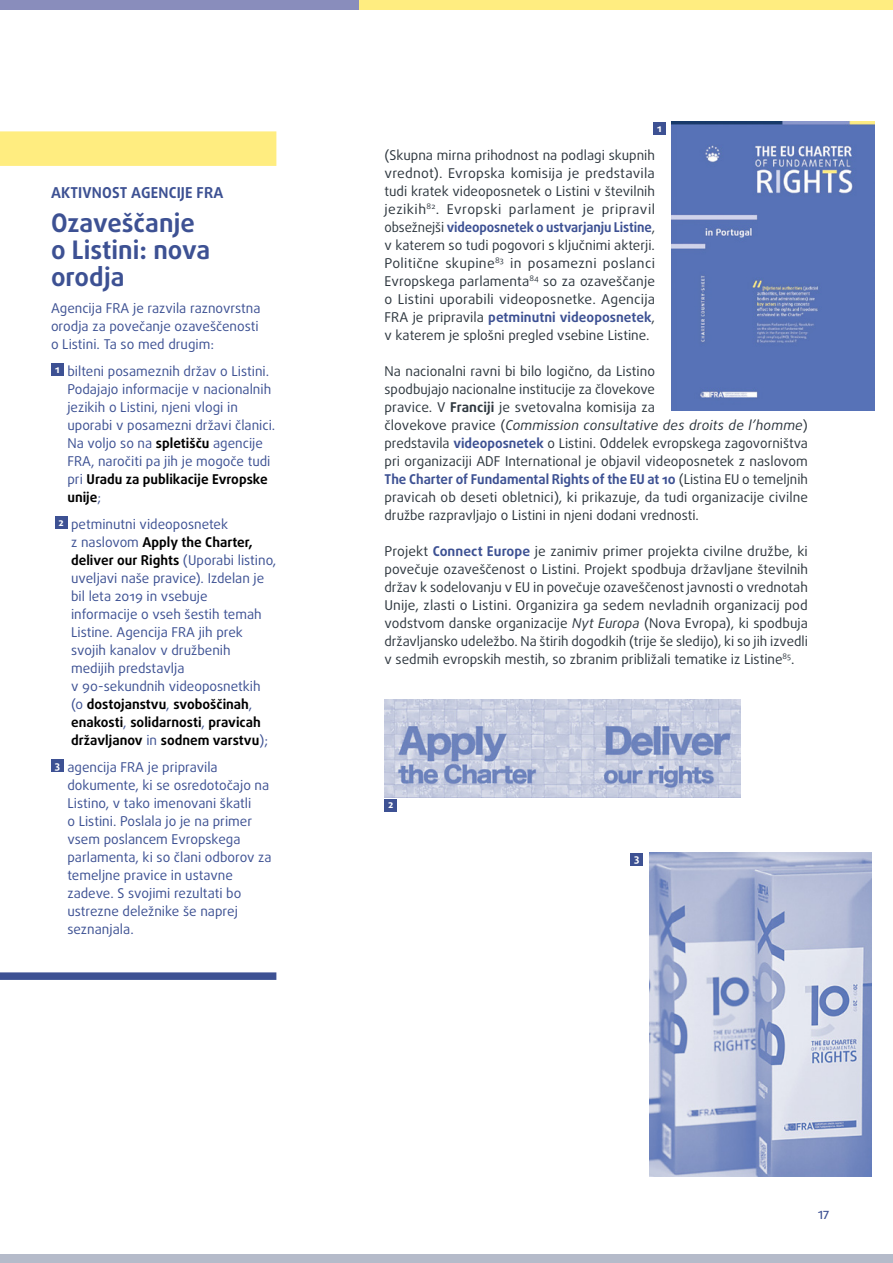
<style>
.page{position:relative;width:893px;height:1263px;background:#fff}
.page>*{position:absolute;margin:0;border:0;box-sizing:border-box;transform-origin:0 0}
.FRA_activity_title{font:700 25.5px/27px "Daxline Pro";color:#3d5193}
.FRA_activity_supra{font:700 15px "Daxline Pro";letter-spacing:.01em;color:#3d5193}
.BODYTEXT{font:13.5px/18px "Daxline Pro";color:#2e373f;text-align:justify}
.FRA_activity_body{font:13.5px/18px "Daxline Pro";color:#3d5193}
.t1{font:500 11.25px "Daxline Pro";color:#3d5193}
.TEXT-BOX{font:700 10.5px "Daxline Pro";color:#fff}
.s1{font-weight:700;color:#000}
.s2{font-weight:700;color:#3d5193}
.s3{font-weight:700}
.s4{font-style:italic}
</style>
<div class="page">
<div style="left:0;top:0;width:363px;height:10px;background:#898dbc"></div>
<div style="left:359px;top:0;width:534px;height:10px;background:#ffed80"></div>
<div style="left:0;top:1254px;width:893px;height:9px;background:#b5bbca"></div>
<div style="left:0;top:131px;width:276px;height:35px;background:#ffed80"></div>
<div style="left:0;top:972px;width:276px;height:8px;background:#3d5193"></div>
<div style="left:51px;top:363px;width:13px;height:13px;background:#3d5193"></div>
<div style="left:55px;top:516px;width:12px;height:13px;background:#3d5193"></div>
<div style="left:51px;top:759px;width:13px;height:13px;background:#3d5193"></div>
<img style="left:672px;top:122px;width:203px;height:288px">
<div style="left:653px;top:122px;width:13px;height:13px;background:#3d5193"></div>
<img style="left:650px;top:853px;width:222px;height:324px">
<div style="left:631px;top:853px;width:12px;height:12px;background:#3d5193"></div>
<img style="left:384px;top:700px;width:356px;height:98px">
<div style="left:384px;top:799px;width:13px;height:12px;background:#3d5193"></div>
<p class="FRA_activity_supra" style="left:51px;top:182px;width:174px">AKTIVNOST AGENCIJE FRA</p>
<p class="FRA_activity_title" style="left:51px;top:209px;width:161px">Ozaveščanje o Listini: nova orodja</p>
<p class="FRA_activity_body" style="left:51px;top:299px;width:211px">Agencija FRA je razvila raznovrstna orodja za povečanje ozaveščenosti o Listini. Ta so med drugim:</p>
<p class="TEXT-BOX" style="left:55px;top:362px;width:6px">1</p>
<p class="FRA_activity_body" style="left:67px;top:362px;width:209px">bilteni posameznih držav o Listini.<br>Podajajo informacije v nacionalnih jezikih o Listini, njeni vlogi in uporabi v posamezni državi članici.<br>Na voljo so na <span class="s1">spletišču</span> agencije<br>FRA, naročiti pa jih je mogoče tudi pri <span class="s1">Uradu za publikacije Evropske unije</span>;</p>
<p class="TEXT-BOX" style="left:58px;top:515px;width:7px">2</p>
<p class="FRA_activity_body" style="left:71px;top:515px;width:207px">petminutni videoposnetek<br>z naslovom <span class="s1">Apply the Charter, deliver our Rights</span> (Uporabi listino, uveljavi naše pravice). Izdelan je bil leta 2019 in vsebuje informacije o vseh šestih temah<br>Listine. Agencija FRA jih prek svojih kanalov v družbenih medijih predstavlja<br>v 90-sekundnih videoposnetkih<br>(o <span class="s1">dostojanstvu</span>, <span class="s1">svoboščinah</span>, <span class="s1">enakosti</span>, <span class="s1">solidarnosti</span>, <span class="s1">pravicah državljanov</span> in <span class="s1">sodnem varstvu</span>);</p>
<p class="TEXT-BOX" style="left:55px;top:758px;width:7px">3</p>
<p class="FRA_activity_body" style="left:67px;top:758px;width:206px">agencija FRA je pripravila dokumente, ki se osredotočajo na<br>Listino, v tako imenovani škatli<br>o Listini. Poslala jo je na primer vsem poslancem Evropskega parlamenta, ki so člani odborov za temeljne pravice in ustavne zadeve. S svojimi rezultati bo ustrezne deležnike še naprej seznanjala.</p>
<p class="TEXT-BOX" style="left:657px;top:121px;width:6px">1</p>
<p class="BODYTEXT" style="left:384px;top:146px;width:272px">(Skupna mirna prihodnost na podlagi skupnih vrednot). Evropska komisija je predstavila tudi kratek videoposnetek o Listini v številnih jezikih<sup>82</sup>. Evropski parlament je pripravil obsežnejši <span class="s2">videoposnetek o ustvarjanju Listine</span>, v katerem so tudi pogovori s ključnimi akterji.<br>Politične skupine<sup>83</sup> in posamezni poslanci Evropskega parlamenta<sup>84</sup> so za ozaveščanje o Listini uporabili videoposnetke. Agencija FRA je pripravila <span class="s2">petminutni videoposnetek</span>, v katerem je splošni pregled vsebine Listine.</p>
<p class="BODYTEXT" style="left:384px;top:362px;width:425px;text-align:left">Na nacionalni ravni bi bilo logično, da Listino<br>spodbujajo nacionalne institucije za človekove<br>pravice. V <span class="s3">Franciji</span> je svetovalna komisija za<br>človekove pravice (<span class="s4">Commission consultative des droits de l’homme</span>) predstavila <span class="s2">videoposnetek</span> o Listini. Oddelek evropskega zagovorništva pri organizaciji ADF International je objavil videoposnetek z naslovom <span class="s2">The Charter of Fundamental Rights of the EU at 10</span> (Listina EU o temeljnih pravicah ob deseti obletnici), ki prikazuje, da tudi organizacije civilne družbe razpravljajo o Listini in njeni dodani vrednosti.</p>
<p class="BODYTEXT" style="left:384px;top:542px;width:425px">Projekt <span class="s2">Connect Europe</span> je zanimiv primer projekta civilne družbe, ki povečuje ozaveščenost o Listini. Projekt spodbuja državljane številnih držav k sodelovanju v EU in povečuje ozaveščenost javnosti o vrednotah Unije, zlasti o Listini. Organizira ga sedem nevladnih organizacij pod vodstvom danske organizacije <span class="s4">Nyt Europa</span> (Nova Evropa), ki spodbuja državljansko udeležbo. Na štirih dogodkih (trije še sledijo), ki so jih izvedli v sedmih evropskih mestih, so zbranim približali tematike iz Listine<sup>85</sup>.</p>
<p class="TEXT-BOX" style="left:388px;top:798px;width:7px">2</p>
<p class="TEXT-BOX" style="left:634px;top:852px;width:7px">3</p>
<p class="t1" style="left:818px;top:1207px;width:13px">17</p>
</div>
